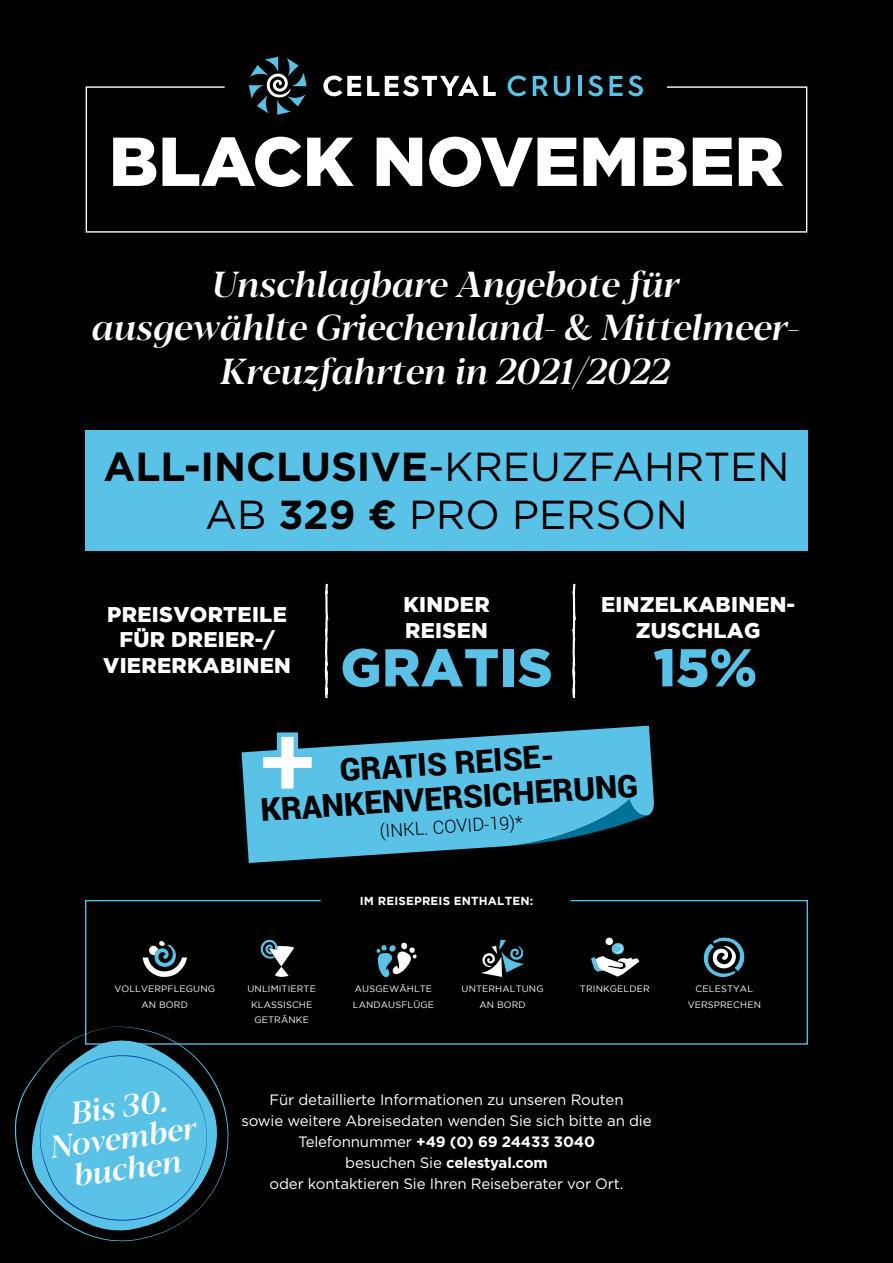
<style>
.page{position:relative;width:893px;height:1263px;background:#000}
.page>*{position:absolute;margin:0;border:0;box-sizing:border-box;transform-origin:0 0}
.t1{font:900 69px "Gotham";color:#fff}
.t2{font:900 53.1px "Gotham";letter-spacing:.015em;color:#5bc2e7}
.t3{font:40.5px/48px "Gotham";color:#000;text-align:center}
.t4{font:italic 500 36px/43.5px "Blacker Pro Dis";color:#fff;text-align:center}
.t5{font:900 31.5px/34.5px "Roboto";color:#000;text-align:center}
.t6{font:italic 500 31.05px/31px "Blacker Pro Dis";color:#fff;text-align:center}
.t7{font:900 21.3px/25.5px "Gotham";letter-spacing:.015em;color:#fff;text-align:center}
.t8{font:300 18.15px "Roboto";color:#000}
.t9{font:15px/21px "Gotham";letter-spacing:-.01em;color:#fff;text-align:center}
.t10{font:700 11.7px "Gotham";letter-spacing:.015em;color:#fff}
.t11{font:9.15px/15.6px "Gotham";letter-spacing:.015em;color:#fff;text-align:center}
.s1{font-weight:700}
</style>
<div class="page">
<svg style="left:85px;top:86px;width:723px;height:147px"></svg>
<svg style="left:508px;top:75px;width:18px;height:21px"></svg>
<svg style="left:533px;top:76px;width:15px;height:20px"></svg>
<svg style="left:554px;top:76px;width:16px;height:20px"></svg>
<hr style="left:578px;top:76px;width:4px;height:20px;background:#5bc2e7">
<svg style="left:588px;top:75px;width:15px;height:21px"></svg>
<svg style="left:609px;top:76px;width:13px;height:20px"></svg>
<svg style="left:628px;top:75px;width:15px;height:21px"></svg>
<svg style="left:323px;top:76px;width:38px;height:20px"></svg>
<svg style="left:367px;top:76px;width:12px;height:20px"></svg>
<svg style="left:385px;top:76px;width:111px;height:20px"></svg>
<svg style="left:249px;top:57px;width:58px;height:58px"></svg>
<svg style="left:85px;top:900px;width:723px;height:145px"></svg>
<svg style="left:702px;top:937px;width:46px;height:42px"></svg>
<svg style="left:376px;top:942px;width:41px;height:35px"></svg>
<svg style="left:324px;top:583px;width:24px;height:462px"></svg>
<svg style="left:15px;top:1026px;width:214px;height:215px"></svg>
<svg style="left:31px;top:1039px;width:187px;height:192px"></svg>
<div style="left:85px;top:430px;width:723px;height:120px;background:#5bc2e7"></div>
<div style="left:235px;top:723px;width:422px;height:146px;background:#000"></div>
<svg style="left:242px;top:726px;width:412px;height:137px;fill:#5bc2e7"></svg>
<svg style="left:257px;top:730px;width:61px;height:65px"></svg>
<svg style="left:481px;top:583px;width:167px;height:462px"></svg>
<h1 class="t1" style="left:109px;top:122px;width:677px">BLACK NOVEMBER</h1>
<h3 class="t4" style="left:91px;top:261px;width:710px">Unschlagbare Angebote für<br>ausgewählte Griechenland- &amp; Mittelmeer-<br>Kreuzfahrten in 2021/2022</h3>
<h3 class="t3" style="left:104px;top:442px;width:687px"><span class="s1">ALL-INCLUSIVE</span>-KREUZFAHRTEN<br>AB <span class="s1">329 €</span> PRO PERSON</h3>
<h3 class="t7" style="left:103px;top:601px;width:189px">PREISVORTEILE<br>FÜR DREIER-/<br>VIERERKABINEN</h3>
<h3 class="t7" style="left:403px;top:591px;width:88px;text-align:left">KINDER<br>REISEN</h3>
<h2 class="t2" style="left:341px;top:637px;width:213px">GRATIS</h2>
<h3 class="t7" style="left:601px;top:591px;width:196px">EINZELKABINEN-<br>ZUSCHLAG</h3>
<h2 class="t2" style="left:654px;top:637px;width:105px">15%</h2>
<h3 class="t5" style="left:257px;top:758px;width:379px;rotate:-4deg">GRATIS REISE-<br>KRANKENVERSICHERUNG</h3>
<p class="t8" style="left:379px;top:819px;width:145px;rotate:-4deg">(INKL. COVID-19)*</p>
<p class="t10" style="left:360px;top:894px;width:175px">IM REISEPREIS ENTHALTEN:</p>
<p class="t11" style="left:114px;top:981px;width:102px">VOLLVERPFLEGUNG<br>AN BORD</p>
<p class="t11" style="left:247px;top:981px;width:70px">UNLIMITIERTE<br>KLASSISCHE<br>GETRÄNKE</p>
<p class="t11" style="left:353px;top:981px;width:83px;text-align:left">AUSGEWÄHLTE<br>LANDAUSFLÜGE</p>
<p class="t11" style="left:462px;top:981px;width:84px">UNTERHALTUNG<br>AN BORD</p>
<p class="t11" style="left:580px;top:981px;width:71px">TRINKGELDER</p>
<p class="t11" style="left:688px;top:981px;width:75px">CELESTYAL<br>VERSPRECHEN</p>
<h3 class="t6" style="left:45px;top:1099px;width:148px;rotate:-7deg">Bis 30.<br>November buchen</h3>
<p class="t9" style="left:241px;top:1089px;width:412px">Für detaillierte Informationen zu unseren Routen<br>sowie weitere Abreisedaten wenden Sie sich bitte an die Telefonnummer <span class="s1">+49 (0) 69 24433 3040<br></span>besuchen Sie <span class="s1">celestyal.com<br></span>oder kontaktieren Sie Ihren Reiseberater vor Ort.</p>
</div>
